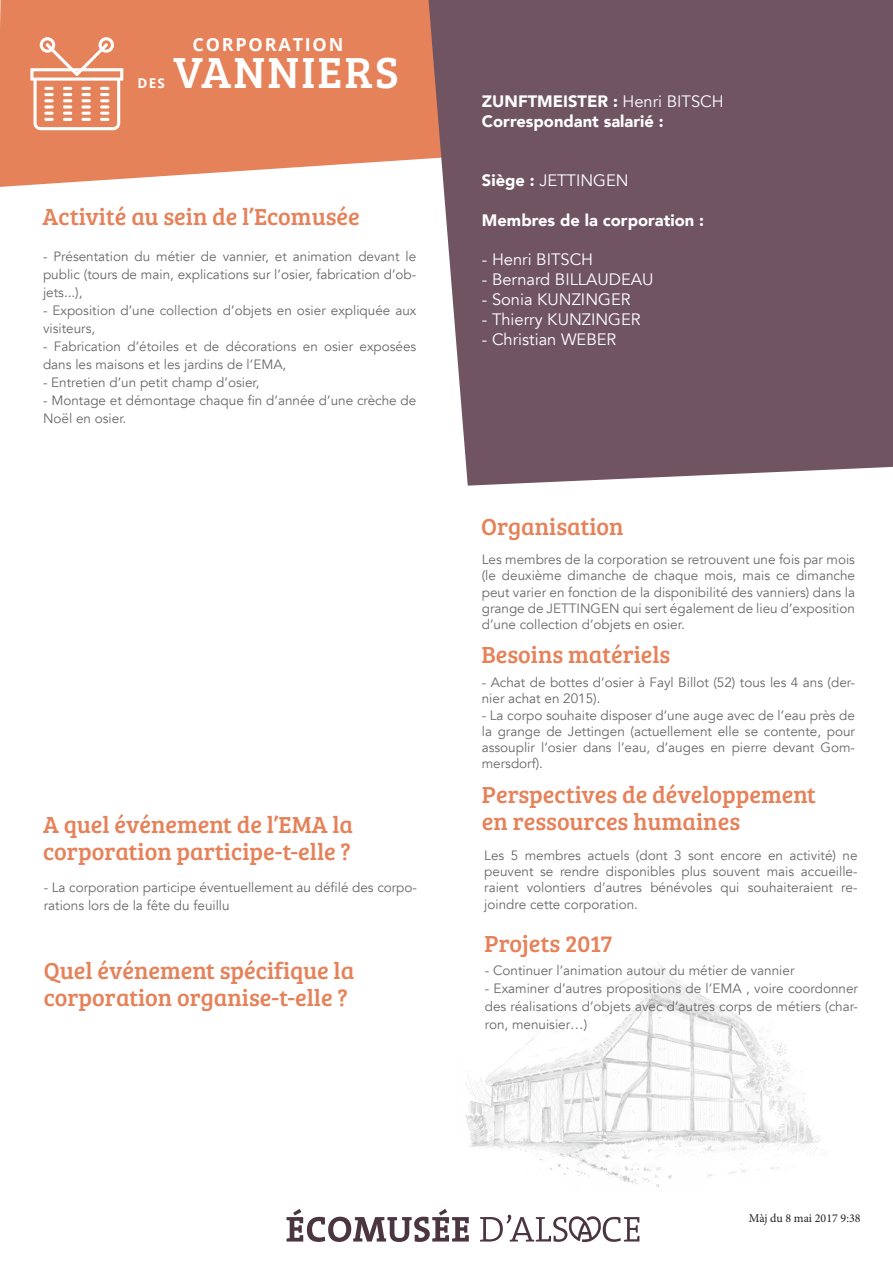
<style>
.page{position:relative;width:893px;height:1263px;background:#fff}
.page>*{position:absolute;margin:0;border:0;box-sizing:border-box;transform-origin:0 0}
.t1{font:45px "Bree Serif";letter-spacing:.05em;color:#fff}
.t2{font:24px/27px "Bree Serif";color:#e6825a}
.t3{font:700 18px "Open Sans";letter-spacing:.1em;color:#fff}
.t4{font:16.5px "Avenir";color:#fff}
.t5{font:900 16.5px/19.8px "Avenir";color:#fff}
.t6{font:13.5px/16.2px "Avenir";color:#69696c;text-align:justify}
.t7{font:700 13.5px "Open Sans";color:#fff}
.t8{font:12px "Minion Pro";letter-spacing:-.005em;color:#231f20}
.s1{font-weight:400}
.s2{font-weight:900}
</style>
<div class="page">
<img style="left:465px;top:962px;width:362px;height:226px">
<svg style="left:0;top:0;width:428px;height:187px;fill:#e6825a"></svg>
<div style="left:428px;top:0;width:465px;height:486px;background:#705462"></div>
<svg style="left:286px;top:1209px;width:183px;height:33px"></svg>
<svg style="left:480px;top:1215px;width:159px;height:27px"></svg>
<svg style="left:30px;top:37px;width:93px;height:93px"></svg>
<p class="t7" style="left:137px;top:74px;width:29px">DES</p>
<h3 class="t3" style="left:192px;top:32px;width:152px">CORPORATION</h3>
<h1 class="t1" style="left:173px;top:40px;width:226px">VANNIERS</h1>
<h2 class="t2" style="left:43px;top:202px;width:319px">Activité au sein de l’Ecomusée</h2>
<p class="t6" style="left:43px;top:247px;width:375px;line-height:18px">- Présentation du métier de vannier, et animation devant le public (tours de main, explications sur l’osier, fabrication d’ob&shy;jets...),</p>
<p class="t6" style="left:43px;top:301px;width:375px;line-height:18px">- Exposition d’une collection d’objets en osier expliquée aux visiteurs,</p>
<p class="t6" style="left:43px;top:337px;width:375px;line-height:18px">- Fabrication d’étoiles et de décorations en osier exposées dans les maisons et les jardins de l’EMA,</p>
<p class="t6" style="left:43px;top:374px;width:218px">- Entretien d’un petit champ d’osier,</p>
<p class="t6" style="left:43px;top:391px;width:375px;line-height:18px">- Montage et démontage chaque fin d’année d’une crèche de<br>Noël en osier.</p>
<h2 class="t2" style="left:43px;top:810px;width:311px">A quel événement de l’EMA la corporation participe-t-elle ?</h2>
<p class="t6" style="left:44px;top:878px;width:375px;line-height:18px">- La corporation participe éventuellement au défilé des corpo&shy;rations lors de la fête du feuillu</p>
<h2 class="t2" style="left:44px;top:956px;width:312px">Quel événement spécifique la corporation organise-t-elle ?</h2>
<p class="t5" style="left:482px;top:91px;width:243px">ZUNFTMEISTER : <span class="s1">Henri BITSCH<br></span>Correspondant salarié :</p>
<p class="t4" style="left:482px;top:171px;width:148px"><span class="s2">Siège :</span> JETTINGEN</p>
<p class="t5" style="left:482px;top:210px;width:224px">Membres de la corporation :</p>
<p class="t4" style="left:482px;top:250px;width:113px">- Henri BITSCH</p>
<p class="t4" style="left:482px;top:270px;width:173px">- Bernard BILLAUDEAU</p>
<p class="t4" style="left:482px;top:290px;width:150px">- Sonia KUNZINGER</p>
<p class="t4" style="left:482px;top:309px;width:160px">- Thierry KUNZINGER</p>
<p class="t4" style="left:482px;top:329px;width:136px">- Christian WEBER</p>
<h2 class="t2" style="left:481px;top:512px;width:144px">Organisation</h2>
<p class="t6" style="left:482px;top:552px;width:375px">Les membres de la corporation se retrouvent une fois par mois (le deuxième dimanche de chaque mois, mais ce dimanche peut varier en fonction de la disponibilité des vanniers) dans la grange de JETTINGEN qui sert également de lieu d’exposition d’une collection d’objets en osier.</p>
<h2 class="t2" style="left:481px;top:640px;width:191px">Besoins matériels</h2>
<p class="t6" style="left:482px;top:675px;width:375px">- Achat de bottes d’osier à Fayl Billot (52) tous les 4 ans (der&shy;nier achat en 2015).</p>
<p class="t6" style="left:482px;top:707px;width:375px">- La corpo souhaite disposer d’une auge avec de l’eau près de la grange de Jettingen (actuellement elle se contente, pour assouplir l’osier dans l’eau, d’auges en pierre devant Gom&shy;mersdorf).</p>
<h2 class="t2" style="left:482px;top:780px;width:336px">Perspectives de développement en ressources humaines</h2>
<p class="t6" style="left:484px;top:847px;width:375px">Les 5 membres actuels (dont 3 sont encore en activité) ne peuvent se rendre disponibles plus souvent mais accueille&shy;raient volontiers d’autres bénévoles qui souhaiteraient re&shy;joindre cette corporation.</p>
<h2 class="t2" style="left:485px;top:928px;width:129px">Projets 2017</h2>
<p class="t6" style="left:485px;top:963px;width:311px">- Continuer l’animation autour du métier de vannier</p>
<p class="t6" style="left:485px;top:980px;width:375px;line-height:18px">- Examiner d’autres propositions de l’EMA , voire coordonner des réalisations d’objets avec d’autres corps de métiers (char&shy;ron, menuisier…)</p>
<p class="t8" style="left:749px;top:1210px;width:113px">Màj du 8 mai 2017 9:38</p>
</div>
